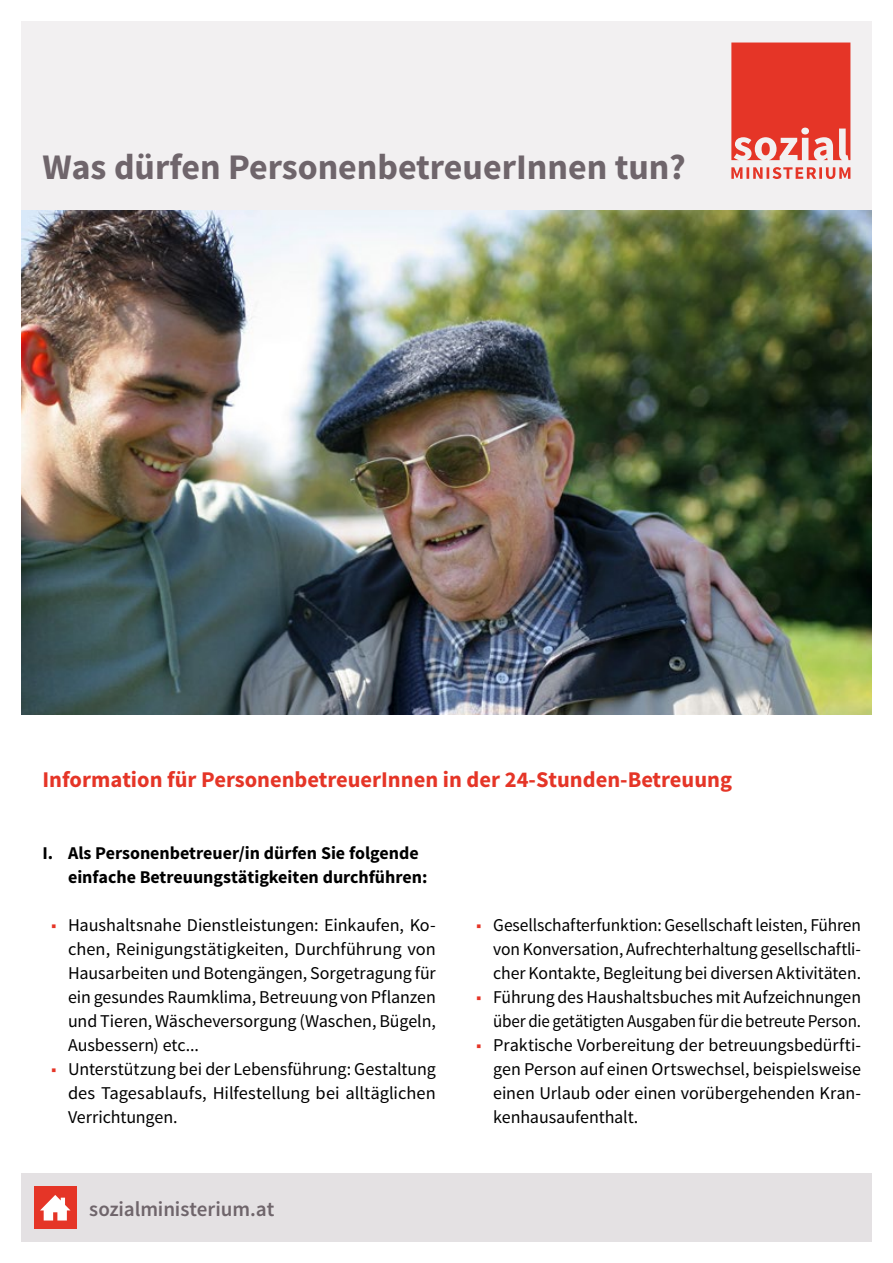
<style>
.page{position:relative;width:893px;height:1263px;background:#fff}
.page>*{position:absolute;margin:0;border:0;box-sizing:border-box;transform-origin:0 0}
.Titel{font:700 36px "Source Sans Pro";color:#6f656b}
.Überschrift_1_Ebene{font:700 22.5px "Source Sans Pro";color:#e53527}
.t1{font:600 21px "Source Sans Pro";letter-spacing:-.005em;color:#6f656b}
.t2{font:18px/24px "Source Sans Pro";letter-spacing:-.005em;color:#000;text-align:justify}
.Überschrift_2__Ebene{font:700 18px/24px "Source Sans Pro";color:#000}
.s1{color:#e53527}
</style>
<div class="page">
<div style="left:21px;top:1174px;width:851px;height:68px;background:#e4e1e3"></div>
<div style="left:34px;top:1186px;width:43px;height:43px;background:#e53527"></div>
<svg style="left:40px;top:1195px;width:31px;height:25px"></svg>
<div style="left:21px;top:21px;width:851px;height:190px;background:#f2f0f1"></div>
<svg style="left:731px;top:43px;width:119px;height:136px"></svg>
<img style="left:21px;top:211px;width:851px;height:504px">
<h1 class="Titel" style="left:43px;top:144px;width:645px">Was dürfen PersonenbetreuerInnen tun?</h1>
<h2 class="Überschrift_1_Ebene" style="left:43px;top:765px;width:691px">Information für PersonenbetreuerInnen in der 24-Stunden-Betreuung</h2>
<h3 class="Überschrift_2__Ebene" style="left:68px;top:841px;width:361px;text-indent:-26px">I. Als Personenbetreuer/in dürfen Sie folgende einfache Betreuungstätigkeiten durchführen:</h3>
<p class="t2" style="left:68px;top:913px;width:369px;text-indent:-17px"><span class="s1">■</span> Haushaltsnahe Dienstleistungen: Einkaufen, Ko&shy;chen, Reinigungstätigkeiten, Durchführung von Hausarbeiten und Botengängen, Sorgetragung für ein gesundes Raumklima, Betreuung von Pflanzen und Tieren, Wäscheversorgung (Waschen, Bügeln, Ausbessern) etc...</p>
<p class="t2" style="left:68px;top:1057px;width:369px;text-indent:-17px"><span class="s1">■</span> Unterstützung bei der Lebensführung: Gestaltung des Tagesablaufs, Hilfestellung bei alltäglichen Verrichtungen.</p>
<p class="t1" style="left:89px;top:1195px;width:186px">sozialministerium.at</p>
<p class="t2" style="left:493px;top:913px;width:369px;text-indent:-17px"><span class="s1">■</span> Gesellschafterfunktion: Gesellschaft leisten, Führen von Konversation, Aufrechterhaltung gesellschaftli&shy;cher Kontakte, Begleitung bei diversen Aktivitäten.</p>
<p class="t2" style="left:476px;top:985px;width:386px;text-align:right"><span class="s1">■</span> Führung des Haushaltsbuches mit Aufzeichnungen über die getätigten Ausgaben für die betreute Person.</p>
<p class="t2" style="left:493px;top:1033px;width:369px;text-indent:-17px"><span class="s1">■</span> Praktische Vorbereitung der betreuungsbedürfti&shy;gen Person auf einen Ortswechsel, beispielsweise einen Urlaub oder einen vorübergehenden Kran&shy;kenhausaufenthalt.</p>
</div>
